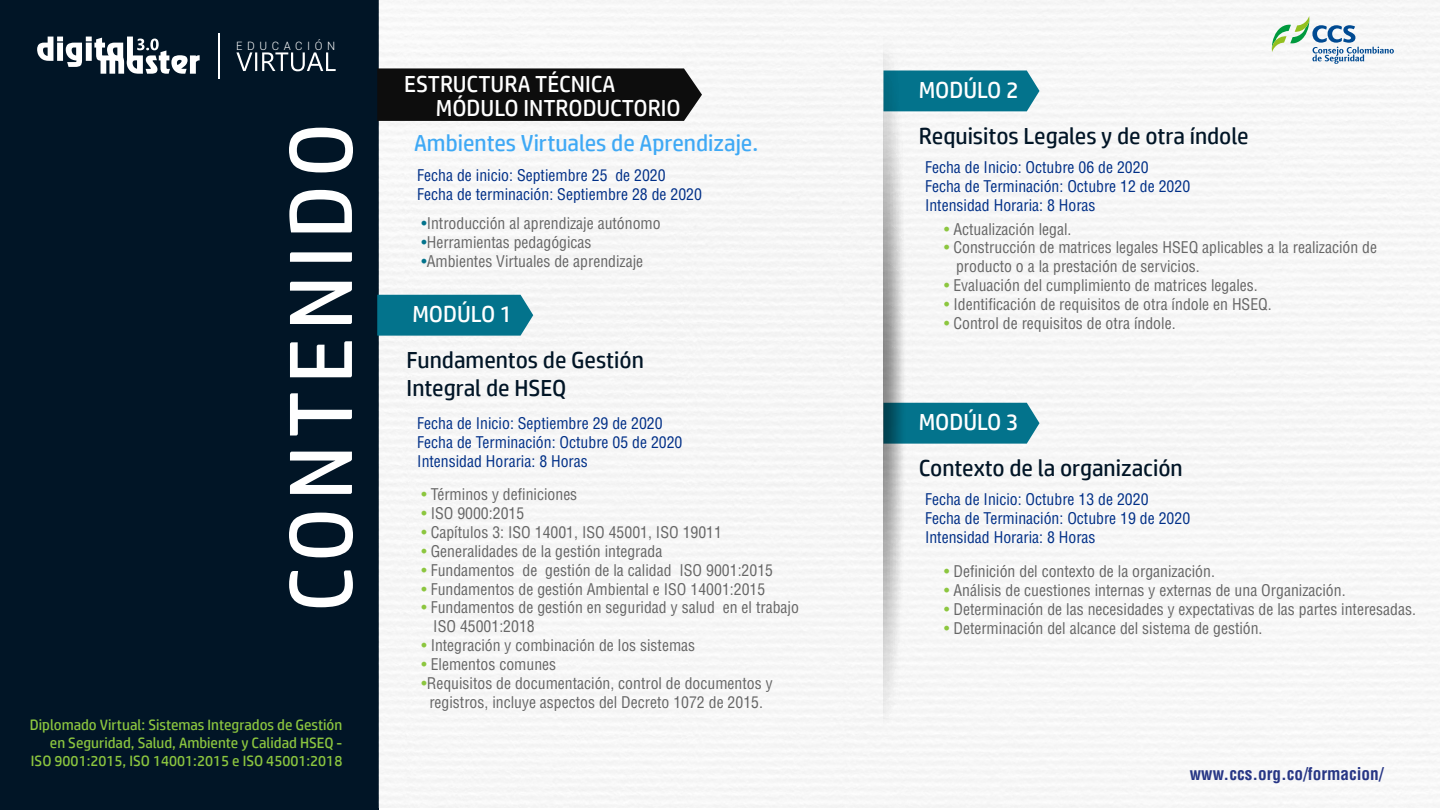
<style>
.page{position:relative;width:1440px;height:810px;background:#fff}
.page>*{position:absolute;margin:0;border:0;box-sizing:border-box;transform-origin:0 0}
.t1{font:89.4px "HP Simplified";letter-spacing:.085em;color:#fff}
.t2{font:23.25px/27.9px "HP Simplified";color:#011526}
.t3{font:23.25px/23.9px "HP Simplified";color:#fff}
.t4{font:23.25px "HP Simplified";color:#3fa9f5}
.t5{font:700 condensed 17.25px "Helvetica LT Std";color:#273685}
.t6{font:condensed 15.75px/18.9px "Helvetica LT Std";color:#666}
.t7{font:condensed 15.75px/18.9px "Helvetica LT Std";color:#002f87}
.t8{font:15px/18px "HP Simplified";color:#8cc63f;text-align:right}
.t9{font:300 11.48px "Roboto";letter-spacing:.395em;color:#fff}
.s1{color:#03738c}
.s2{color:#8cc63f}
</style>
<div class="page">
<div style="left:0;top:0;width:379px;height:810px;background:#011526"></div>
<img style="left:378px;top:0;width:1062px;height:808px">
<hr style="left:218px;top:33px;width:1px;height:46px;background:#fff">
<svg style="left:37px;top:37px;width:163px;height:37px"></svg>
<svg style="left:236px;top:52px;width:100px;height:19px"></svg>
<div style="left:377px;top:68px;width:325px;height:53px;background:#0d0d0d"></div>
<svg style="left:377px;top:295px;width:156px;height:41px"></svg>
<svg style="left:883px;top:36px;width:156px;height:698px"></svg>
<div style="left:853px;top:15px;width:30px;height:740px;background:#f6f6f6"></div>
<svg style="left:1272px;top:16px;width:122px;height:48px"></svg>
<p class="t9" style="left:236px;top:38px;width:101px">EDUCACIÓN</p>
<h1 class="t1" style="left:270px;top:612px;width:491px;rotate:-90deg">CONTENIDO</h1>
<p class="t8" style="left:30px;top:715px;width:314px">Diplomado Virtual: Sistemas Integrados de Gestión en Seguridad, Salud, Ambiente y Calidad HSEQ -<br>ISO 9001:2015, ISO 14001:2015 e ISO 45001:2018</p>
<h2 class="t3" style="left:436px;top:72px;width:246px;text-indent:-32px">ESTRUCTURA TÉCNICA<br>MÓDULO INTRODUCTORIO</h2>
<h2 class="t4" style="left:414px;top:130px;width:346px">Ambientes Virtuales de Aprendizaje.</h2>
<p class="t7" style="left:417px;top:166px;width:286px">Fecha de inicio: Septiembre 25 de 2020<br>Fecha de terminación: Septiembre 28 de 2020</p>
<p class="t6" style="left:421px;top:214px;width:241px"><span class="s1">•</span>Introducción al aprendizaje autónomo</p>
<p class="t6" style="left:421px;top:233px;width:172px"><span class="s1">•</span>Herramientas pedagógicas</p>
<p class="t6" style="left:421px;top:252px;width:223px"><span class="s1">•</span>Ambientes Virtuales de aprendizaje</p>
<h2 class="t3" style="left:413px;top:302px;width:101px">MODÚLO 1</h2>
<h2 class="t2" style="left:407px;top:346px;width:239px">Fundamentos de Gestión<br>Integral de HSEQ</h2>
<p class="t7" style="left:417px;top:414px;width:267px">Fecha de Inicio: Septiembre 29 de 2020<br>Fecha de Terminación: Octubre 05 de 2020<br>Intensidad Horaria: 8 Horas</p>
<p class="t6" style="left:421px;top:485px;width:157px"><span class="s2">•</span> Términos y definiciones</p>
<p class="t6" style="left:421px;top:504px;width:104px"><span class="s2">•</span> ISO 9000:2015</p>
<p class="t6" style="left:421px;top:523px;width:302px"><span class="s2">•</span> Capítulos 3: ISO 14001, ISO 45001, ISO 19011</p>
<p class="t6" style="left:421px;top:541px;width:242px"><span class="s2">•</span> Generalidades de la gestión integrada</p>
<p class="t6" style="left:421px;top:560px;width:353px"><span class="s2">•</span> Fundamentos de gestión de la calidad ISO 9001:2015</p>
<p class="t6" style="left:421px;top:579px;width:345px"><span class="s2">•</span> Fundamentos de gestión Ambiental e ISO 14001:2015</p>
<p class="t6" style="left:433px;top:598px;width:367px;text-indent:-12px"><span class="s2">•</span> Fundamentos de gestión en seguridad y salud en el trabajo<br>ISO 45001:2018</p>
<p class="t6" style="left:421px;top:636px;width:275px"><span class="s2">•</span> Integración y combinación de los sistemas</p>
<p class="t6" style="left:421px;top:655px;width:136px"><span class="s2">•</span> Elementos comunes</p>
<p class="t6" style="left:421px;top:674px;width:353px;text-align:center"><span class="s2">•</span>Requisitos de documentación, control de documentos y registros, incluye aspectos del Decreto 1072 de 2015.</p>
<h2 class="t3" style="left:919px;top:77px;width:101px">MODÚLO 2</h2>
<h2 class="t2" style="left:919px;top:121px;width:331px">Requisitos Legales y de otra índole</h2>
<p class="t7" style="left:925px;top:158px;width:267px">Fecha de Inicio: Octubre 06 de 2020<br>Fecha de Terminación: Octubre 12 de 2020<br>Intensidad Horaria: 8 Horas</p>
<p class="t6" style="left:944px;top:219px;width:129px"><span class="s2">•</span> Actualización legal.</p>
<p class="t6" style="left:956px;top:238px;width:423px;text-indent:-12px"><span class="s2">•</span> Construcción de matrices legales HSEQ aplicables a la realización de producto o a la prestación de servicios.</p>
<p class="t6" style="left:944px;top:276px;width:315px"><span class="s2">•</span> Evaluación del cumplimiento de matrices legales.</p>
<p class="t6" style="left:944px;top:295px;width:329px"><span class="s2">•</span> Identificación de requisitos de otra índole en HSEQ.</p>
<p class="t6" style="left:944px;top:314px;width:233px"><span class="s2">•</span> Control de requisitos de otra índole.</p>
<h2 class="t3" style="left:919px;top:410px;width:101px">MODÚLO 3</h2>
<h2 class="t2" style="left:919px;top:454px;width:265px">Contexto de la organización</h2>
<p class="t7" style="left:925px;top:490px;width:267px">Fecha de Inicio: Octubre 13 de 2020<br>Fecha de Terminación: Octubre 19 de 2020<br>Intensidad Horaria: 8 Horas</p>
<p class="t6" style="left:944px;top:562px;width:272px"><span class="s2">•</span> Definición del contexto de la organización.</p>
<p class="t6" style="left:944px;top:581px;width:403px"><span class="s2">•</span> Análisis de cuestiones internas y externas de una Organización.</p>
<p class="t6" style="left:944px;top:600px;width:473px"><span class="s2">•</span> Determinación de las necesidades y expectativas de las partes interesadas.</p>
<p class="t6" style="left:944px;top:619px;width:320px"><span class="s2">•</span> Determinación del alcance del sistema de gestión.</p>
<p class="t5" style="left:1190px;top:763px;width:195px">www.ccs.org.co/formacion/</p>
</div>
